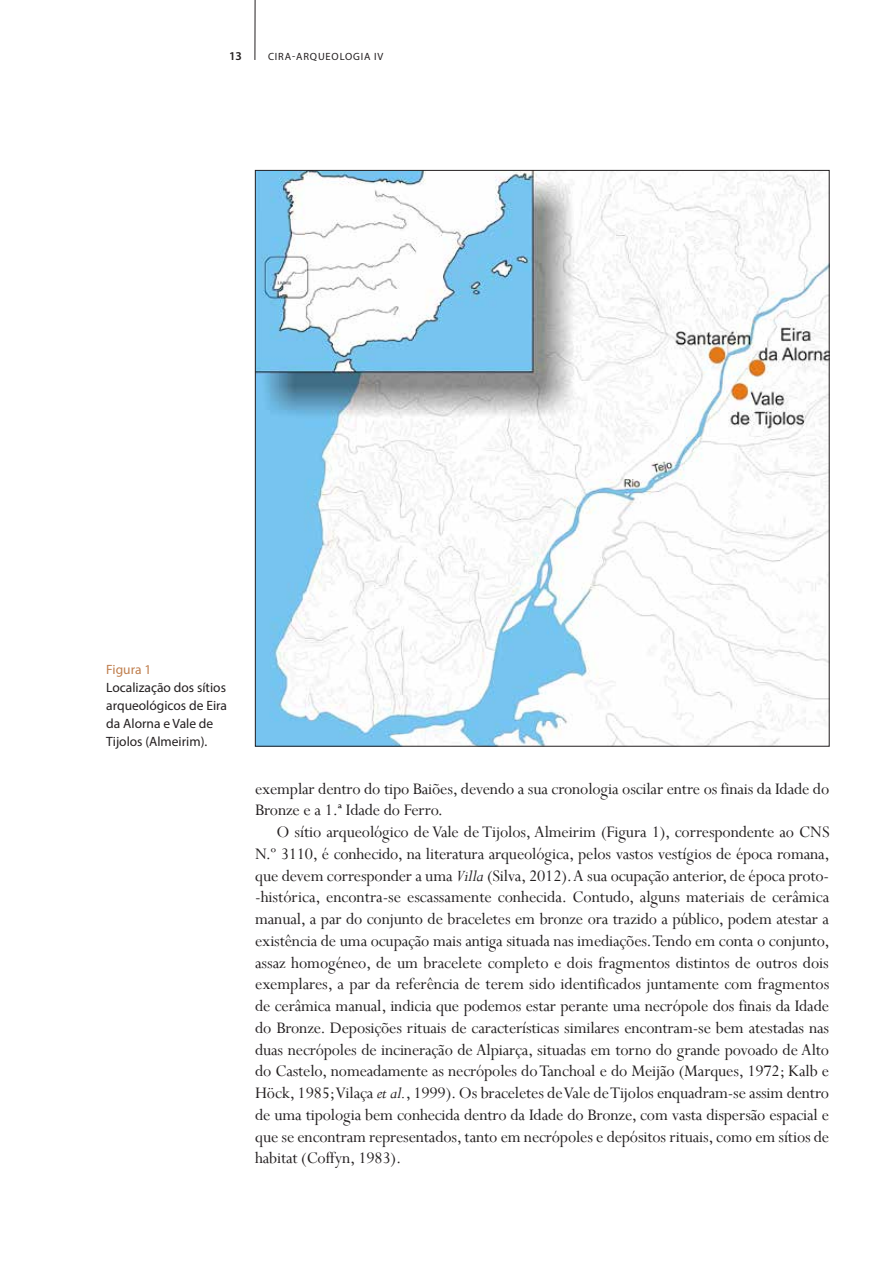
<style>
.page{position:relative;width:893px;height:1263px;background:#fff}
.page>*{position:absolute;margin:0;border:0;box-sizing:border-box;transform-origin:0 0}
.t1{font:18px "Perpetua";letter-spacing:-.01em;color:#231f20}
.t2{font:13.5px/18px "Myriad Pro";color:#231f20}
.t3{font:600 12px "Myriad Pro";color:#231f20}
.t4{font:10.5px "Myriad Pro";letter-spacing:.08em;color:#231f20}
.s1{color:#bf7e4d}
.s2{font-style:italic}
</style>
<div class="page">
<hr style="left:255px;top:0;width:1px;height:60px;background:#231f20">
<img style="left:257px;top:172px;width:570px;height:572px">
<p class="t3" style="left:229px;top:48px;width:14px">13</p>
<p class="t4" style="left:268px;top:50px;width:117px">CIRA-ARQUEOLOGIA IV</p>
<p class="t2" style="left:106px;top:660px;width:122px"><span class="s1">Figura 1<br></span>Localização dos sítios arqueológicos de Eira da Alorna e Vale de<br>Tijolos (Almeirim).</p>
<p class="t1" style="left:255px;top:777px;width:576px">exemplar dentro do tipo Baiões, devendo a sua cronologia oscilar entre os finais da Idade do</p>
<p class="t1" style="left:255px;top:799px;width:190px">Bronze e a 1.ª Idade do Ferro.</p>
<p class="t1" style="left:276px;top:820px;width:555px">O sítio arqueológico de Vale de Tijolos, Almeirim (Figura 1), correspondente ao CNS</p>
<p class="t1" style="left:255px;top:842px;width:576px">N.º 3110, é conhecido, na literatura arqueológica, pelos vastos vestígios de época romana,</p>
<p class="t1" style="left:255px;top:864px;width:576px">que devem corresponder a uma <span class="s2">Villa</span> (Silva, 2012). A sua ocupação anterior, de época proto-</p>
<p class="t1" style="left:255px;top:886px;width:576px">-histórica, encontra-se escassamente conhecida. Contudo, alguns materiais de cerâmica</p>
<p class="t1" style="left:255px;top:907px;width:575px">manual, a par do conjunto de braceletes em bronze ora trazido a público, podem atestar a</p>
<p class="t1" style="left:255px;top:929px;width:576px">existência de uma ocupação mais antiga situada nas imediações. Tendo em conta o conjunto,</p>
<p class="t1" style="left:255px;top:951px;width:575px">assaz homogéneo, de um bracelete completo e dois fragmentos distintos de outros dois</p>
<p class="t1" style="left:255px;top:973px;width:576px">exemplares, a par da referência de terem sido identificados juntamente com fragmentos</p>
<p class="t1" style="left:255px;top:994px;width:575px">de cerâmica manual, indicia que podemos estar perante uma necrópole dos finais da Idade</p>
<p class="t1" style="left:255px;top:1016px;width:576px">do Bronze. Deposições rituais de características similares encontram-se bem atestadas nas</p>
<p class="t1" style="left:255px;top:1038px;width:575px">duas necrópoles de incineração de Alpiarça, situadas em torno do grande povoado de Alto</p>
<p class="t1" style="left:255px;top:1060px;width:575px">do Castelo, nomeadamente as necrópoles do Tanchoal e do Meijão (Marques, 1972; Kalb e</p>
<p class="t1" style="left:255px;top:1081px;width:575px">Höck, 1985; Vilaça <span class="s2">et al.</span>, 1999). Os braceletes de Vale de Tijolos enquadram-se assim dentro</p>
<p class="t1" style="left:255px;top:1103px;width:575px">de uma tipologia bem conhecida dentro da Idade do Bronze, com vasta dispersão espacial e</p>
<p class="t1" style="left:255px;top:1125px;width:576px">que se encontram representados, tanto em necrópoles e depósitos rituais, como em sítios de</p>
<p class="t1" style="left:255px;top:1147px;width:148px">habitat (Coffyn, 1983).</p>
</div>
